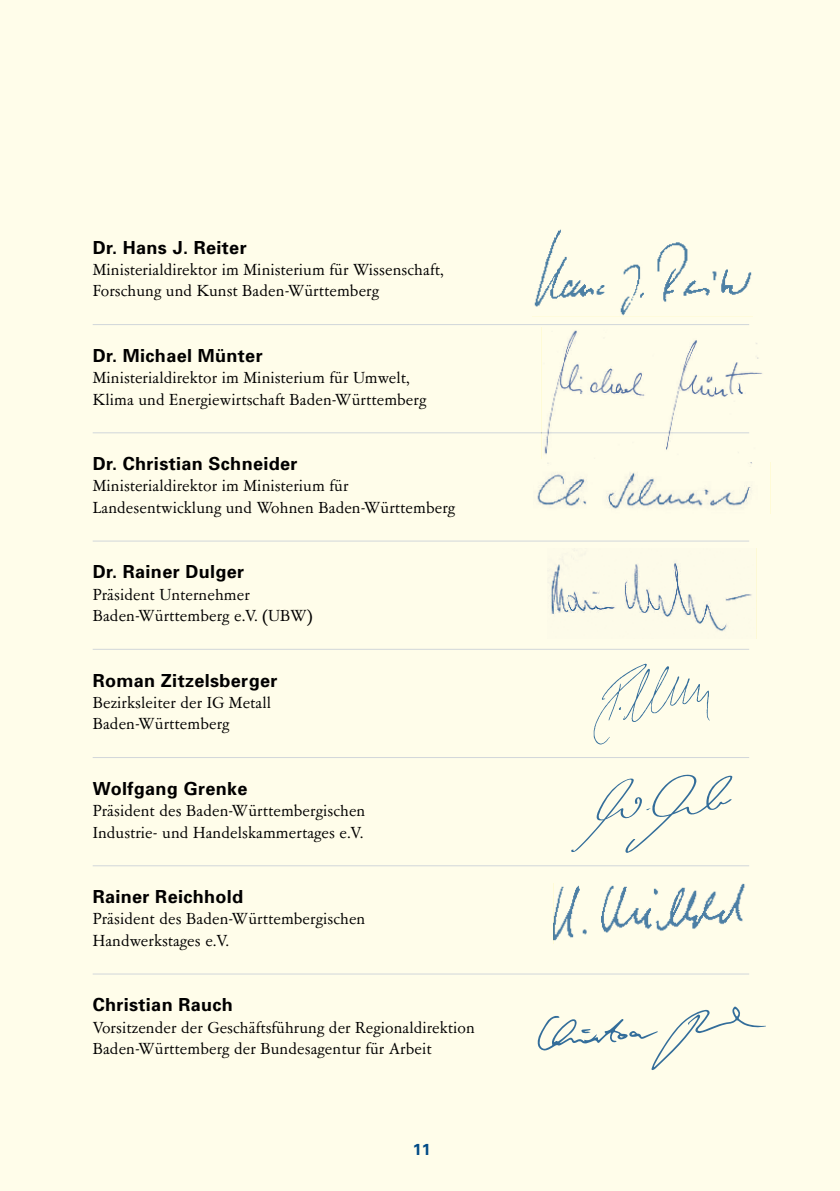
<style>
.page{position:relative;width:840px;height:1191px;background:#fff}
.page>*{position:absolute;margin:0;border:0;box-sizing:border-box;transform-origin:0 0}
.t1{font:18px/21.4px "Garamont Amst SBOP Rom";letter-spacing:.005em;color:#000}
.t2{font:700 18px "Univers";letter-spacing:.02em;color:#000}
.t3{font:700 16px "Univers";color:#004b93}
.s1{font-family:"Univers";font-weight:700}
</style>
<div class="page">
<div style="left:0;top:0;width:839px;height:1191px;background:#fffdea"></div>
<hr style="left:93px;top:324px;width:655px;height:1px;background:#d1d6da">
<hr style="left:93px;top:432px;width:655px;height:1px;background:#d1d6da">
<hr style="left:93px;top:540px;width:655px;height:1px;background:#d1d6da">
<hr style="left:93px;top:649px;width:655px;height:1px;background:#d1d6da">
<hr style="left:93px;top:757px;width:655px;height:1px;background:#d1d6da">
<hr style="left:93px;top:865px;width:655px;height:1px;background:#d1d6da">
<hr style="left:93px;top:973px;width:655px;height:1px;background:#d1d6da">
<img style="left:534px;top:229px;width:218px;height:87px">
<img style="left:541px;top:327px;width:222px;height:132px">
<img style="left:537px;top:462px;width:215px;height:47px">
<img style="left:548px;top:559px;width:204px;height:72px">
<svg style="left:593px;top:663px;width:116px;height:81px"></svg>
<svg style="left:571px;top:774px;width:162px;height:79px"></svg>
<img style="left:553px;top:883px;width:192px;height:60px">
<svg style="left:537px;top:1006px;width:228px;height:64px"></svg>
<p class="t1" style="left:93px;top:238px;width:352px"><span class="s1">Dr. Hans J. Reiter<br></span>Ministerialdirektor im Ministerium für Wissenschaft,<br>Forschung und Kunst Baden-Württemberg</p>
<p class="t1" style="left:93px;top:346px;width:335px"><span class="s1">Dr. Michael Münter<br></span>Ministerialdirektor im Ministerium für Umwelt,<br>Klima und Energiewirtschaft Baden-Württemberg</p>
<p class="t1" style="left:93px;top:455px;width:364px"><span class="s1">Dr. Christian Schneider<br></span>Ministerialdirektor im Ministerium für<br>Landesentwicklung und Wohnen Baden-Württemberg</p>
<p class="t1" style="left:93px;top:563px;width:221px"><span class="s1">Dr. Rainer Dulger<br></span>Präsident Unternehmer<br>Baden-Württemberg e.V. (UBW)</p>
<p class="t1" style="left:93px;top:671px;width:186px"><span class="s1">Roman Zitzelsberger<br></span>Bezirksleiter der IG Metall<br>Baden-Württemberg</p>
<p class="t1" style="left:93px;top:779px;width:274px"><span class="s1">Wolfgang Grenke<br></span>Präsident des Baden-Württembergischen<br>Industrie- und Handelskammertages e.V.</p>
<p class="t2" style="left:93px;top:885px;width:152px">Rainer Reichhold</p>
<p class="t1" style="left:93px;top:909px;width:274px">Präsident des Baden-Württembergischen<br>Handwerkstages e.V.</p>
<p class="t1" style="left:93px;top:996px;width:383px"><span class="s1">Christian Rauch<br></span>Vorsitzender der Geschäftsführung der Regionaldirektion</p>
<p class="t1" style="left:93px;top:1038px;width:340px">Baden-Württemberg der Bundesagentur für Arbeit</p>
<p class="t3" style="left:412px;top:1139px;width:19px">11</p>
</div>
